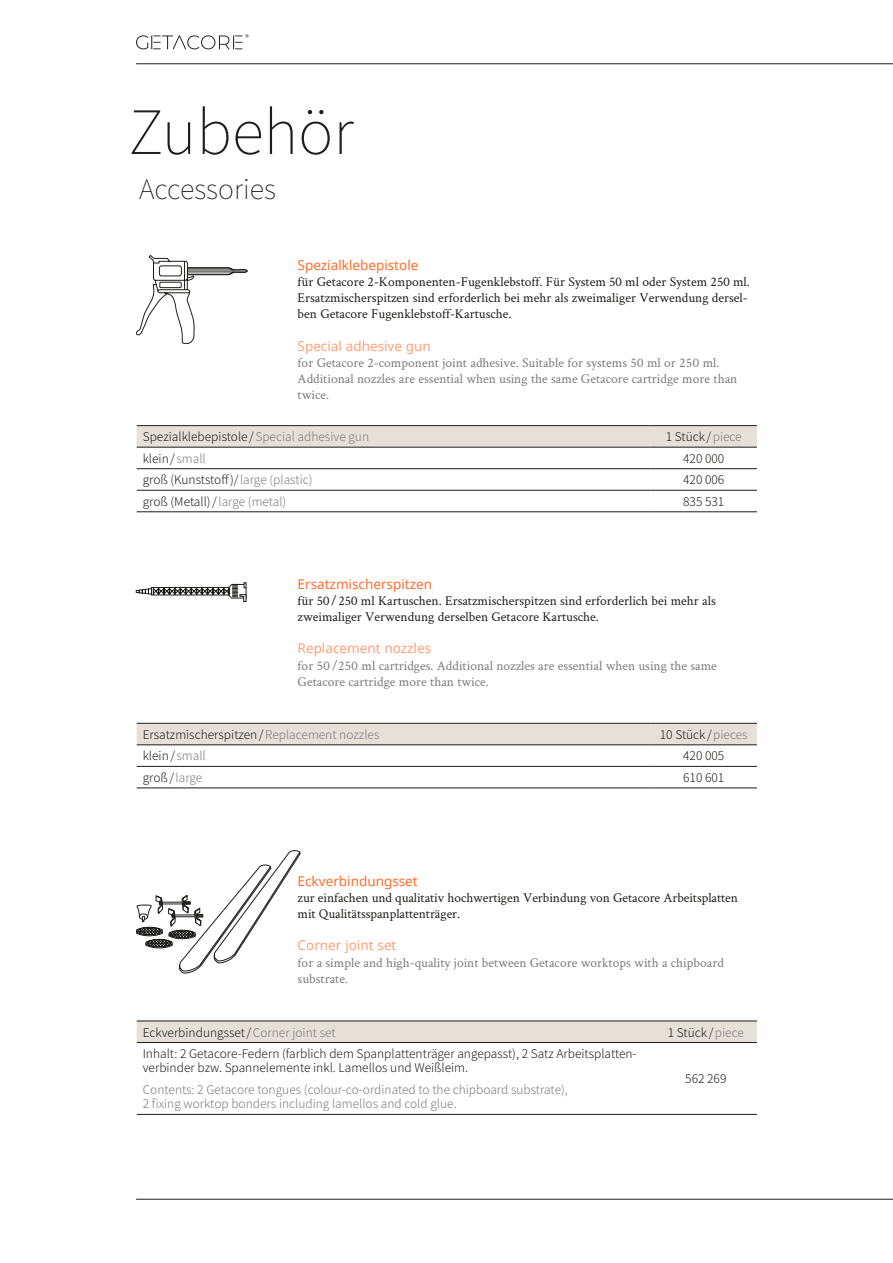
<style>
.page{position:relative;width:893px;height:1263px;background:#fff}
.page>*{position:absolute;margin:0;border:0;box-sizing:border-box;transform-origin:0 0}
.t1{font:100 60px "Noto Sans SC";color:#1d1d1b}
.t2{font:100 27px "Noto Sans SC";color:#1d1d1b}
.t3{font:13.5px/16.2px "Crimson Text";color:#1d1d1b}
.t4{font:13.5px/16.2px "Crimson Text";color:#7c7b7b}
.t5{font:13.5px "Noto Sans";color:#ff6d2d}
.t6{font:13.5px "Noto Sans";color:#ffa077}
.t7{font:300 12px/14.4px "Noto Sans SC";color:#1d1d1b}
.t8{font:300 12px/14.4px "Noto Sans SC";color:#7c7b7b}
.s1{color:#7c7b7b}
</style>
<div class="page">
<div style="left:137px;top:1021px;width:620px;height:21px;background:#e6e0d9"></div>
<hr style="left:137px;top:1020px;width:518px;height:1px;background:#1d1d1b">
<hr style="left:655px;top:1020px;width:102px;height:1px;background:#1d1d1b">
<hr style="left:137px;top:1042px;width:518px;height:1px;background:#1d1d1b">
<hr style="left:655px;top:1042px;width:102px;height:1px;background:#1d1d1b">
<hr style="left:137px;top:1114px;width:518px;height:1px;background:#1d1d1b">
<hr style="left:655px;top:1114px;width:102px;height:1px;background:#1d1d1b">
<svg style="left:137px;top:426px;width:620px;height:21px;background:#e1dbd4"></svg>
<hr style="left:137px;top:425px;width:514px;height:1px;background:#1d1d1b">
<hr style="left:651px;top:425px;width:106px;height:1px;background:#1d1d1b">
<hr style="left:137px;top:447px;width:514px;height:1px;background:#1d1d1b">
<hr style="left:651px;top:447px;width:106px;height:1px;background:#1d1d1b">
<hr style="left:137px;top:468px;width:514px;height:1px;background:#1d1d1b">
<hr style="left:651px;top:468px;width:106px;height:1px;background:#1d1d1b">
<hr style="left:137px;top:490px;width:514px;height:1px;background:#1d1d1b">
<hr style="left:651px;top:490px;width:106px;height:1px;background:#1d1d1b">
<hr style="left:137px;top:511px;width:514px;height:1px;background:#1d1d1b">
<hr style="left:651px;top:511px;width:106px;height:1px;background:#1d1d1b">
<div style="left:137px;top:724px;width:620px;height:20px;background:#e6e0d9"></div>
<hr style="left:137px;top:723px;width:514px;height:1px;background:#1d1d1b">
<hr style="left:651px;top:723px;width:106px;height:1px;background:#1d1d1b">
<hr style="left:137px;top:744px;width:514px;height:1px;background:#1d1d1b">
<hr style="left:651px;top:744px;width:106px;height:1px;background:#1d1d1b">
<hr style="left:137px;top:766px;width:514px;height:1px;background:#1d1d1b">
<hr style="left:651px;top:766px;width:106px;height:1px;background:#1d1d1b">
<hr style="left:137px;top:787px;width:514px;height:1px;background:#1d1d1b">
<hr style="left:651px;top:787px;width:106px;height:1px;background:#1d1d1b">
<svg style="left:136px;top:850px;width:164px;height:123px"></svg>
<svg style="left:136px;top:255px;width:111px;height:89px"></svg>
<svg style="left:136px;top:582px;width:110px;height:20px"></svg>
<hr style="left:136px;top:1199px;width:757px;height:1px;background:#1d1d1b">
<hr style="left:136px;top:63px;width:757px;height:1px;background:#1d1d1b">
<svg style="left:136px;top:34px;width:113px;height:15px"></svg>
<h1 class="t1" style="left:128px;top:98px;width:227px">Zubehör</h1>
<h2 class="t2" style="left:139px;top:174px;width:138px">Accessories</h2>
<p class="t5" style="left:298px;top:255px;width:122px">Spezialklebepistole</p>
<p class="t3" style="left:298px;top:273px;width:454px">für Getacore 2-Komponenten-Fugenklebstoff. Für System 50 ml oder System 250 ml.<br>Ersatzmischerspitzen sind erforderlich bei mehr als zweimaliger Verwendung dersel&shy;ben Getacore Fugenklebstoff-Kartusche.</p>
<p class="t6" style="left:298px;top:336px;width:135px">Special adhesive gun</p>
<p class="t4" style="left:298px;top:354px;width:441px">for Getacore 2-component joint adhesive. Suitable for systems 50 ml or 250 ml.<br>Additional nozzles are essential when using the same Getacore cartridge more than twice.</p>
<p class="t7" style="left:143px;top:430px;width:228px">Spezialklebepistole/<span class="s1">Special adhesive gun</span></p>
<p class="t7" style="left:666px;top:430px;width:78px">1 Stück/<span class="s1">piece</span></p>
<p class="t7" style="left:143px;top:451px;width:65px">klein/ <span class="s1">small</span></p>
<p class="t7" style="left:683px;top:451px;width:43px">420 000</p>
<p class="t7" style="left:143px;top:473px;width:171px">groß (Kunststoff)/<span class="s1">large (plastic)</span></p>
<p class="t7" style="left:683px;top:473px;width:43px">420 006</p>
<p class="t7" style="left:143px;top:494px;width:145px">groß (Metall)/<span class="s1">large (metal)</span></p>
<p class="t7" style="left:683px;top:494px;width:43px">835 531</p>
<p class="t5" style="left:298px;top:574px;width:136px">Ersatzmischerspitzen</p>
<p class="t3" style="left:298px;top:592px;width:420px">für 50 / 250 ml Kartuschen. Ersatzmischerspitzen sind erforderlich bei mehr als zweimaliger Verwendung derselben Getacore Kartusche.</p>
<p class="t6" style="left:298px;top:639px;width:135px">Replacement nozzles</p>
<p class="t4" style="left:298px;top:657px;width:421px">for 50 /250 ml cartridges. Additional nozzles are essential when using the same<br>Getacore cartridge more than twice.</p>
<p class="t7" style="left:143px;top:727px;width:238px">Ersatzmischerspitzen/<span class="s1">Replacement nozzles</span></p>
<p class="t7" style="left:660px;top:727px;width:89px">10 Stück/<span class="s1">pieces</span></p>
<p class="t7" style="left:143px;top:749px;width:65px">klein/ <span class="s1">small</span></p>
<p class="t7" style="left:683px;top:749px;width:43px">420 005</p>
<p class="t7" style="left:143px;top:770px;width:61px">groß/<span class="s1">large</span></p>
<p class="t7" style="left:683px;top:770px;width:43px">610 601</p>
<p class="t5" style="left:298px;top:871px;width:122px">Eckverbindungsset</p>
<p class="t3" style="left:298px;top:889px;width:442px">zur einfachen und qualitativ hochwertigen Verbindung von Getacore Arbeitsplatten mit Qualitätsspanplattenträger.</p>
<p class="t6" style="left:298px;top:936px;width:100px">Corner joint set</p>
<p class="t4" style="left:298px;top:954px;width:428px">for a simple and high-quality joint between Getacore worktops with a chipboard substrate.</p>
<p class="t7" style="left:143px;top:1025px;width:194px">Eckverbindungsset/<span class="s1">Corner joint set</span></p>
<p class="t7" style="left:668px;top:1025px;width:78px">1 Stück/<span class="s1">piece</span></p>
<p class="t7" style="left:143px;top:1047px;width:495px">Inhalt: 2 Getacore-Federn (farblich dem Spanplattenträger angepasst), 2 Satz Arbeitsplatten&shy;verbinder bzw. Spannelemente inkl. Lamellos und Weißleim.</p>
<p class="t7" style="left:685px;top:1072px;width:43px">562 269</p>
<p class="t8" style="left:143px;top:1083px;width:427px">Contents: 2 Getacore tongues (colour-co-ordinated to the chipboard substrate),<br>2 fixing worktop bonders including lamellos and cold glue.</p>
</div>
